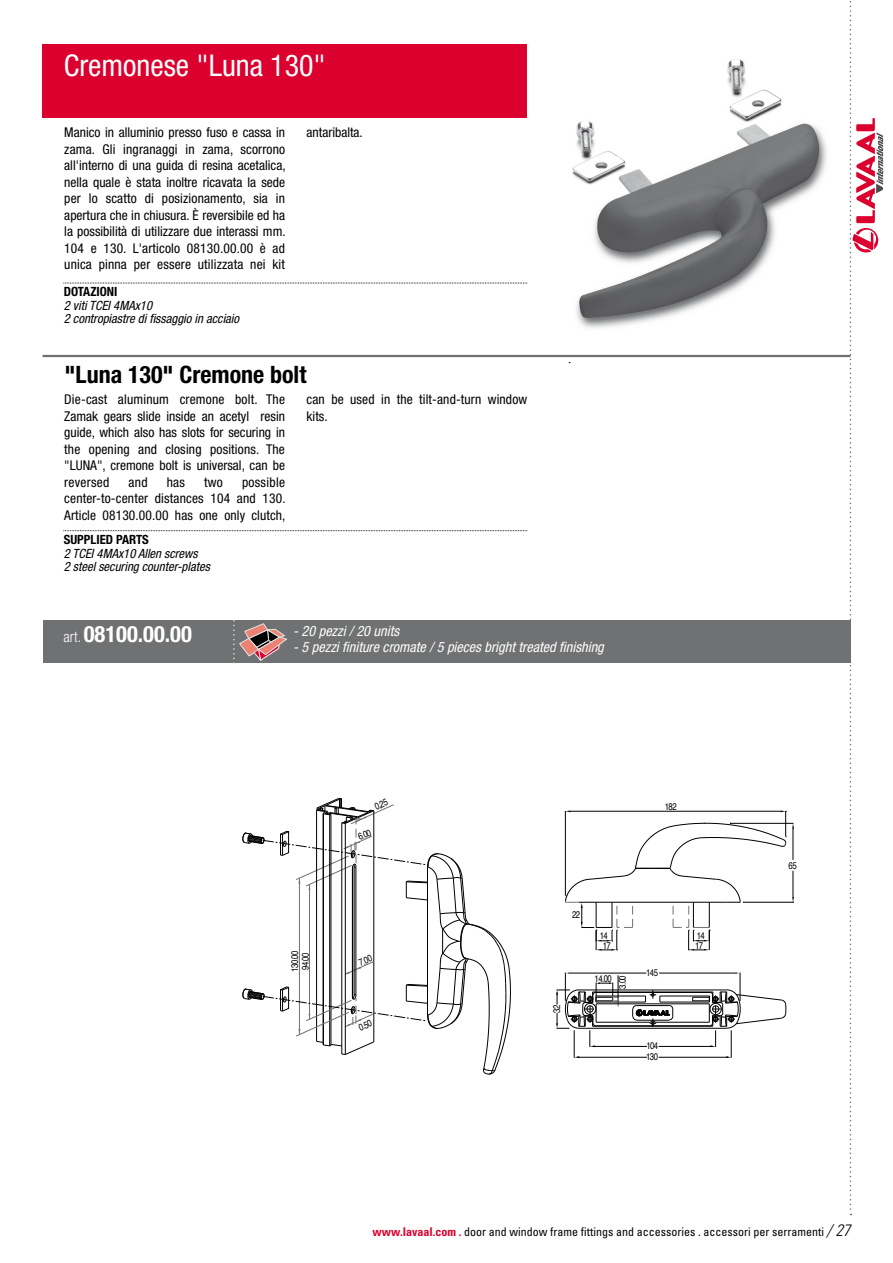
<style>
.page{position:relative;width:893px;height:1263px;background:#fff}
.page>*{position:absolute;margin:0;border:0;box-sizing:border-box;transform-origin:0 0}
.t1{font:condensed 30px "Helvetica Neue";color:#fff}
.t2{font:700 condensed 24px "Helvetica Neue";color:#000}
.t3{font:700 condensed 22.5px "Helvetica Neue";color:#fff}
.t4{font:italic condensed 14.25px "Helvetica Neue";color:#fff}
.t5{font:condensed 13.5px/16.5px "Helvetica Neue";letter-spacing:.01em;color:#000;text-align:justify}
.t6{font:italic condensed 12.75px/13.5px "Helvetica Neue";color:#000}
.t7{font:700 condensed 12.75px "Helvetica Neue";color:#000}
.t8{font:condensed 12px "Univers";color:#000}
.t9{font:9.75px/10.5px "Helvetica";letter-spacing:-.07em;color:#000;scale:.8 1}
.s1{font-weight:300;font-size:15px}
.s2{font-weight:700;color:#dc002e}
.s3{font-weight:300;font-style:italic;font-size:16.5px}
</style>
<div class="page">
<svg style="left:850px;top:1px;width:33px;height:1214px"></svg>
<div style="left:43px;top:621px;width:807px;height:42px;background:#707172"></div>
<div style="left:43px;top:45px;width:484px;height:73px;background:#dc002e"></div>
<svg style="left:64px;top:283px;width:463px;height:1px"></svg>
<svg style="left:64px;top:530px;width:463px;height:1px"></svg>
<hr style="left:43px;top:355px;width:807px;height:2px;background:#707172">
<svg style="left:233px;top:621px;width:54px;height:42px"></svg>
<hr style="left:659px;top:1057px;width:69px;height:1px;background:#000">
<hr style="left:579px;top:1028px;width:148px;height:1px;background:#000">
<hr style="left:579px;top:990px;width:148px;height:1px;background:#000">
<hr style="left:593px;top:1026px;width:120px;height:1px;background:#000">
<hr style="left:593px;top:1046px;width:54px;height:1px;background:#000">
<hr style="left:577px;top:1057px;width:70px;height:1px;background:#000">
<hr style="left:659px;top:1046px;width:54px;height:1px;background:#000">
<hr style="left:568px;top:973px;width:78px;height:1px;background:#000">
<hr style="left:659px;top:973px;width:78px;height:1px;background:#000">
<svg style="left:242px;top:797px;width:269px;height:278px"></svg>
<hr style="left:660px;top:996px;width:49px;height:1px;background:#000">
<hr style="left:595px;top:992px;width:115px;height:1px;background:#000">
<hr style="left:660px;top:1002px;width:49px;height:1px;background:#000">
<hr style="left:655px;top:1022px;width:54px;height:1px;background:#000">
<hr style="left:596px;top:1003px;width:113px;height:1px;background:#000">
<hr style="left:595px;top:1025px;width:115px;height:1px;background:#000">
<hr style="left:596px;top:996px;width:49px;height:1px;background:#000">
<hr style="left:596px;top:1002px;width:49px;height:1px;background:#000">
<hr style="left:596px;top:1022px;width:55px;height:1px;background:#000">
<svg style="left:556px;top:972px;width:63px;height:86px"></svg>
<svg style="left:632px;top:990px;width:41px;height:38px"></svg>
<svg style="left:692px;top:972px;width:94px;height:86px"></svg>
<svg style="left:565px;top:810px;width:229px;height:141px"></svg>
<img style="left:527px;top:43px;width:323px;height:307px">
<h1 class="t1" style="left:64px;top:48px;width:263px">Cremonese "Luna 130"</h1>
<p class="t5" style="left:64px;top:124px;width:223px">Manico in alluminio presso fuso e cassa in zama. Gli ingranaggi in zama, scorrono all'interno di una guida di resina acetalica, nella quale è stata inoltre ricavata la sede per lo scatto di posizionamento, sia in apertura che in chiusura. È reversibile ed ha la possibilità di utilizzare due interassi mm.<br>104 e 130. L'articolo 08130.00.00 è ad unica pinna per essere utilizzata nei kit</p>
<p class="t5" style="left:307px;top:124px;width:58px">antaribalta.</p>
<p class="t7" style="left:64px;top:284px;width:55px">DOTAZIONI</p>
<p class="t6" style="left:64px;top:299px;width:177px">2 viti TCEI 4MAx10<br>2 contropiastre di fissaggio in acciaio</p>
<h2 class="t2" style="left:65px;top:360px;width:243px">"Luna 130" Cremone bolt</h2>
<p class="t5" style="left:64px;top:391px;width:222px">Die-cast aluminum cremone bolt. The Zamak gears slide inside an acetyl resin guide, which also has slots for securing in the opening and closing positions. The "LUNA", cremone bolt is universal, can be reversed</p>
<p class="t5" style="left:64px;top:473px;width:223px;text-indent:178px">possible center-to-center distances 104 and 130.<br>Article 08130.00.00 has one only clutch,</p>
<p class="t5" style="left:129px;top:473px;width:21px">and</p>
<p class="t5" style="left:167px;top:473px;width:20px">has</p>
<p class="t5" style="left:204px;top:473px;width:20px">two</p>
<p class="t7" style="left:64px;top:532px;width:87px">SUPPLIED PARTS</p>
<p class="t6" style="left:64px;top:546px;width:148px">2 TCEI 4MAx10 Allen screws<br>2 steel securing counter-plates</p>
<p class="t5" style="left:307px;top:391px;width:222px">can be used in the tilt-and-turn window kits.</p>
<h3 class="t3" style="left:64px;top:621px;width:130px"><span class="s1">art.</span> 08100.00.00</h3>
<p class="t4" style="left:293px;top:623px;width:107px">- 20 pezzi / 20 units</p>
<p class="t4" style="left:293px;top:639px;width:312px">- 5 pezzi finiture cromate / 5 pieces bright treated finishing</p>
<p class="t9" style="left:373px;top:802px;width:18px;rotate:-23deg">0,25</p>
<p class="t9" style="left:357px;top:832px;width:18px;rotate:-23deg">6.00</p>
<p class="t9" style="left:572px;top:910px;width:12px">22</p>
<p class="t9" style="left:665px;top:801px;width:16px">182</p>
<p class="t9" style="left:290px;top:972px;width:28px;rotate:-90deg">130.00<br>94.00</p>
<p class="t9" style="left:357px;top:958px;width:18px;rotate:-23deg">7.00</p>
<p class="t9" style="left:357px;top:1023px;width:18px;rotate:-23deg">0.50</p>
<p class="t9" style="left:552px;top:1013px;width:12px;rotate:-90deg">32</p>
<p class="t9" style="left:600px;top:931px;width:15px;text-align:center">14<br>17</p>
<p class="t9" style="left:695px;top:931px;width:14px;line-height:9.9px">14<br>17</p>
<p class="t9" style="left:646px;top:968px;width:16px">145</p>
<p class="t9" style="left:595px;top:973px;width:23px">14.00</p>
<p class="t9" style="left:618px;top:989px;width:18px;rotate:-90deg">3.00</p>
<p class="t9" style="left:646px;top:1041px;width:17px">104<br>130</p>
<p class="t9" style="left:789px;top:861px;width:12px">65</p>
<p class="t8" style="left:372px;top:1224px;width:479px"><span class="s2">www.lavaal.com .</span> door and window frame fittings and accessories . accessori per serramenti <span class="s3">/ 27</span></p>
</div>
